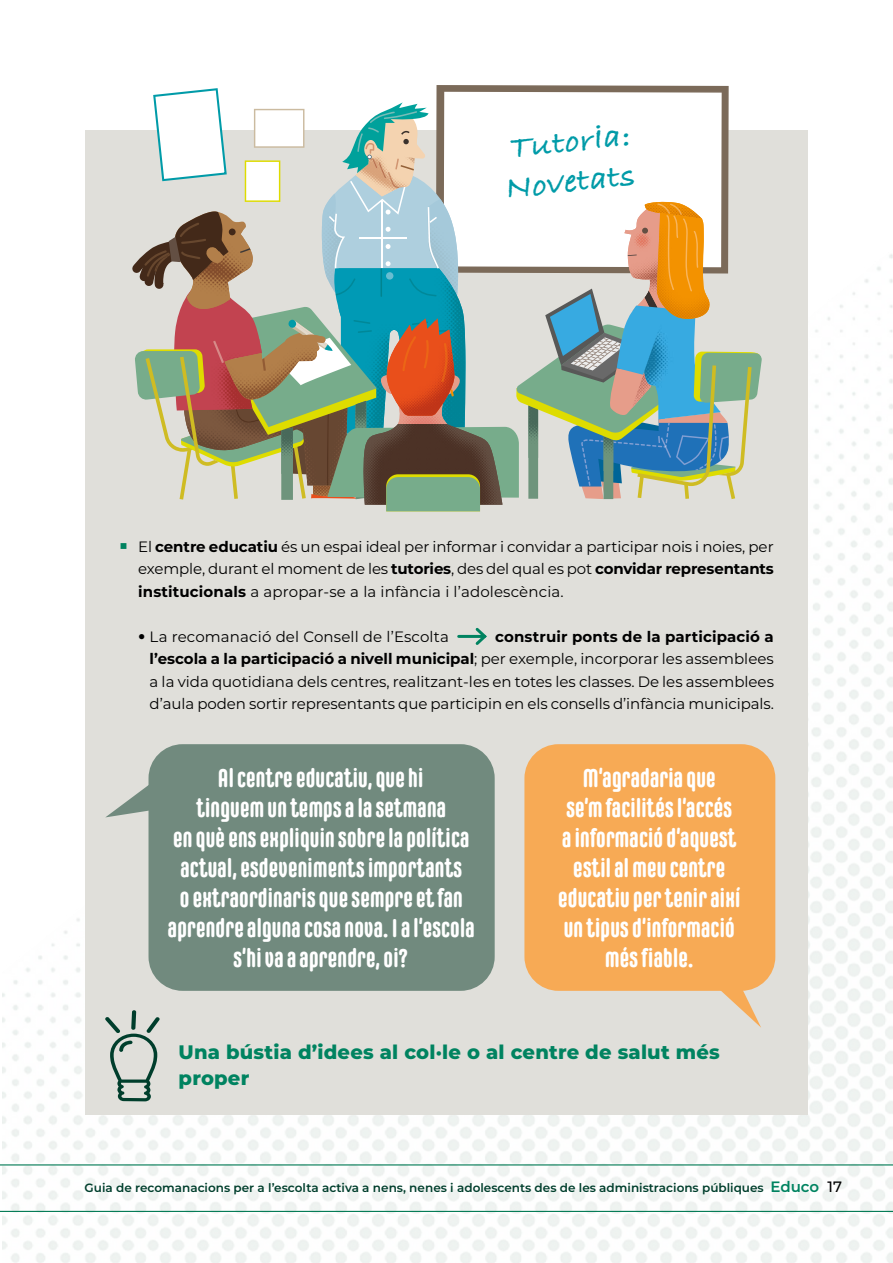
<style>
.page{position:relative;width:893px;height:1263px;background:#fff}
.page>*{position:absolute;margin:0;border:0;box-sizing:border-box;transform-origin:0 0}
.t1{font:700 33.15px/39.8px "Bradley Hand ITCTT";color:#009ba8}
.t2{font:700 25.5px/30px "Carl Marx";letter-spacing:.01em;color:#fff;text-align:center}
.t3{font:800 19.5px/25.5px "Montserrat";letter-spacing:.01em;color:#008360}
.t4{font:15px/22.5px "Montserrat";letter-spacing:-.005em;color:#000;text-align:justify}
.t5{font:600 12px "Montserrat";color:#003e2c}
.s1{color:#008360}
.s2{font-weight:700}
.s3{font-family:"Segoe";font-size:12px}
.s4{font-size:15px;color:#008360}
.s5{font-weight:500;font-size:15px;color:#000}
</style>
<div class="page">
<hr style="left:0;top:1211px;width:893px;height:1px;background:#007953">
<hr style="left:0;top:1164px;width:893px;height:1px;background:#007953">
<div style="left:85px;top:130px;width:723px;height:984px;background:#e0dfda"></div>
<hr style="left:459px;top:635px;width:26px;height:3px;background:#008360">
<svg style="left:473px;top:627px;width:14px;height:18px"></svg>
<svg style="left:132px;top:88px;width:630px;height:423px"></svg>
<div style="left:524px;top:744px;width:251px;height:247px;background:#f7aa55;border-radius:34px"></div>
<svg style="left:709px;top:984px;width:52px;height:44px"></svg>
<div style="left:149px;top:744px;width:346px;height:247px;background:#718a7e;border-radius:34px"></div>
<svg style="left:106px;top:781px;width:43px;height:36px"></svg>
<svg style="left:105px;top:1010px;width:55px;height:91px"></svg>
<h1 class="t1" style="left:498px;top:128px;width:132px;rotate:-6deg">Tutorİa:<br>Novetats</h1>
<p class="t4" style="left:138px;top:534px;width:637px;text-indent:-19px"><span class="s1">■</span> El <span class="s2">centre educatiu</span> és un espai ideal per informar i convidar a participar nois i noies, per exemple, durant el moment de les <span class="s2">tutories</span>, des del qual es pot <span class="s2">convidar representants institucionals</span> a apropar-se a la infància i l’adolescència.</p>
<p class="t4" style="left:138px;top:624px;width:312px"><span class="s3">●</span> La recomanació del Consell de l’Escolta</p>
<p class="t4" style="left:150px;top:624px;width:626px;text-indent:346px"><span class="s2">construir ponts de la participació a l’escola a la participació a nivell municipal</span>; per exemple, incorporar les assemblees a la vida quotidiana dels centres, realitzant-les en totes les classes. De les assemblees d’aula poden sortir representants que participin en els consells d’infància municipals.</p>
<h2 class="t2" style="left:168px;top:763px;width:308px">Al centre educatiu, que hi<br>tinguem un temps a la setmana<br>en què ens expliquin sobre la política actual, esdeveniments importants<br>o extraordinaris que sempre et fan aprendre alguna cosa nova. I a l’escola s’hi va a aprendre, oi?</h2>
<h2 class="t2" style="left:558px;top:763px;width:184px">M’agradaria que<br>se’m facilités l’accés<br>a informació d’aquest estil al meu centre educatiu per tenir així un tipus d’informació més fiable.</h2>
<h3 class="t3" style="left:179px;top:1038px;width:543px">Una bústia d’idees al col·le o al centre de salut més proper</h3>
<p class="t5" style="left:85px;top:1179px;width:759px">Guia de recomanacions per a l’escolta activa a nens, nenes i adolescents des de les administracions públiques <span class="s4">Educo</span> <span class="s5">17</span></p>
</div>
